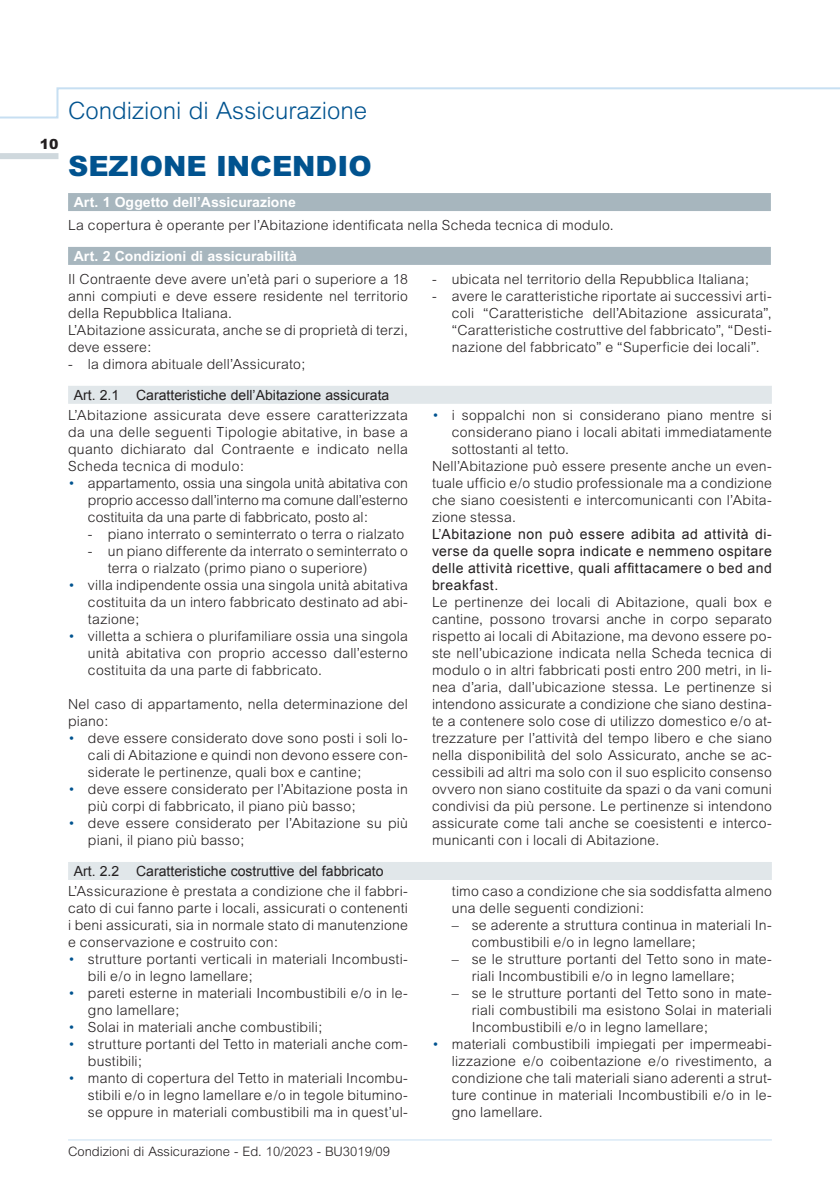
<style>
.page{position:relative;width:840px;height:1191px;background:#fff}
.page>*{position:absolute;margin:0;border:0;box-sizing:border-box;transform-origin:0 0}
._01_TXT{font:900 28px "Arial";color:#01538f}
.t1{font:300 24px "Arial";color:#01538f}
._05_TXT_RIENTRO{font:300 14px/17px "Arial";letter-spacing:.015em;color:#231f20;text-align:justify}
._01_TXT-2{font:300 14px/17px "Arial";letter-spacing:.015em;color:#231f20;text-align:justify}
._10_TXT_DOPPIO_RIENT{font:300 14px/17px "Arial";letter-spacing:.015em;color:#231f20}
._01_TXT-3{font:14px/17px "Arial";letter-spacing:.035em;color:#231f20;text-align:justify}
._04_SOTTOTITOLETTI_B{font:14px "Arial";color:#231f20}
._04_TITOLO_BOX_GRIGI{font:700 14px "Arial";color:#fff}
.t2{font:900 14px "Arial";color:#231f20}
.t3{font:300 13px "Arial";color:#231f20}
.s1{color:#01538f}
</style>
<div class="page">
<div style="left:0;top:153px;width:58px;height:6px;background:#cfd8dd"></div>
<hr style="left:68px;top:1139px;width:703px;height:1px;background:#c7dff2">
<svg style="left:0;top:87px;width:839px;height:32px"></svg>
<div style="left:68px;top:193px;width:702px;height:18px;background:#a7b6be"></div>
<div style="left:68px;top:247px;width:702px;height:18px;background:#a7b6be"></div>
<div style="left:68px;top:386px;width:703px;height:18px;background:#e1e7ea"></div>
<div style="left:68px;top:862px;width:703px;height:18px;background:#e1e7ea"></div>
<p class="t2" style="left:40px;top:135px;width:20px">10</p>
<h2 class="t1" style="left:68px;top:96px;width:300px">Condizioni di Assicurazione</h2>
<p class="_01_TXT" style="left:68px;top:148px;width:305px">SEZIONE INCENDIO</p>
<p class="_04_TITOLO_BOX_GRIGI" style="left:74px;top:194px;width:223px">Art. 1 Oggetto dell’Assicurazione</p>
<p class="_01_TXT-2" style="left:68px;top:216px;width:547px">La copertura è operante per l’Abitazione identificata nella Scheda tecnica di modulo.</p>
<p class="_04_TITOLO_BOX_GRIGI" style="left:74px;top:248px;width:224px">Art. 2 Condizioni di assicurabilità</p>
<p class="_01_TXT-2" style="left:68px;top:270px;width:341px">Il Contraente deve avere un’età pari o superiore a 18 anni compiuti e deve essere residente nel territorio della Repubblica Italiana.</p>
<p class="_01_TXT-2" style="left:68px;top:321px;width:341px">L’Abitazione assicurata, anche se di proprietà di terzi, deve essere:</p>
<p class="_05_TXT_RIENTRO" style="left:68px;top:355px;width:239px">- la dimora abituale dell’Assicurato;</p>
<p class="_05_TXT_RIENTRO" style="left:432px;top:270px;width:318px">- ubicata nel territorio della Repubblica Italiana;</p>
<p class="_05_TXT_RIENTRO" style="left:451px;top:287px;width:321px;text-indent:-20px">- avere le caratteristiche riportate ai successivi arti&shy;coli “Caratteristiche dell’Abitazione assicurata”, “Caratteristiche costruttive del fabbricato”, “Desti&shy;nazione del fabbricato” e “Superficie dei locali”.</p>
<p class="_04_SOTTOTITOLETTI_B" style="left:74px;top:386px;width:317px">Art. 2.1 Caratteristiche dell’Abitazione assicurata</p>
<p class="_01_TXT-2" style="left:68px;top:406px;width:341px">L’Abitazione assicurata deve essere caratterizzata da una delle seguenti Tipologie abitative, in base a quanto dichiarato dal Contraente e indicato nella Scheda tecnica di modulo:</p>
<p class="_05_TXT_RIENTRO" style="left:88px;top:474px;width:321px;text-indent:-20px"><span class="s1">•</span> appartamento, ossia una singola unità abitativa con proprio accesso dall’interno ma comune dall’esterno costituita da una parte di fabbricato, posto al:</p>
<p class="_10_TXT_DOPPIO_RIENT" style="left:88px;top:525px;width:317px">- piano interrato o seminterrato o terra o rialzato</p>
<p class="_10_TXT_DOPPIO_RIENT" style="left:108px;top:542px;width:301px;text-indent:-20px">- un piano differente da interrato o seminterrato o terra o rialzato (primo piano o superiore)</p>
<p class="_05_TXT_RIENTRO" style="left:88px;top:576px;width:321px;text-indent:-20px"><span class="s1">•</span> villa indipendente ossia una singola unità abitativa costituita da un intero fabbricato destinato ad abi&shy;tazione;</p>
<p class="_05_TXT_RIENTRO" style="left:88px;top:627px;width:321px;text-indent:-20px"><span class="s1">•</span> villetta a schiera o plurifamiliare ossia una singola unità abitativa con proprio accesso dall’esterno costituita da una parte di fabbricato.</p>
<p class="_01_TXT-2" style="left:68px;top:695px;width:341px">Nel caso di appartamento, nella determinazione del piano:</p>
<p class="_05_TXT_RIENTRO" style="left:88px;top:729px;width:321px;text-indent:-20px"><span class="s1">•</span> deve essere considerato dove sono posti i soli lo&shy;cali di Abitazione e quindi non devono essere con&shy;siderate le pertinenze, quali box e cantine;</p>
<p class="_05_TXT_RIENTRO" style="left:88px;top:780px;width:321px;text-indent:-20px"><span class="s1">•</span> deve essere considerato per l’Abitazione posta in più corpi di fabbricato, il piano più basso;</p>
<p class="_05_TXT_RIENTRO" style="left:88px;top:814px;width:321px;text-indent:-20px"><span class="s1">•</span> deve essere considerato per l’Abitazione su più piani, il piano più basso;</p>
<p class="_04_SOTTOTITOLETTI_B" style="left:74px;top:862px;width:311px">Art. 2.2 Caratteristiche costruttive del fabbricato</p>
<p class="_01_TXT-2" style="left:68px;top:882px;width:341px">L’Assicurazione è prestata a condizione che il fabbri&shy;cato di cui fanno parte i locali, assicurati o contenenti i beni assicurati, sia in normale stato di manutenzione e conservazione e costruito con:</p>
<p class="_05_TXT_RIENTRO" style="left:88px;top:950px;width:321px;text-indent:-20px"><span class="s1">•</span> strutture portanti verticali in materiali Incombusti&shy;bili e/o in legno lamellare;</p>
<p class="_05_TXT_RIENTRO" style="left:88px;top:984px;width:321px;text-indent:-20px"><span class="s1">•</span> pareti esterne in materiali Incombustibili e/o in le&shy;gno lamellare;</p>
<p class="_05_TXT_RIENTRO" style="left:68px;top:1018px;width:256px"><span class="s1">•</span> Solai in materiali anche combustibili;</p>
<p class="_05_TXT_RIENTRO" style="left:88px;top:1035px;width:321px;text-indent:-20px"><span class="s1">•</span> strutture portanti del Tetto in materiali anche com&shy;bustibili;</p>
<p class="_05_TXT_RIENTRO" style="left:88px;top:1069px;width:321px;text-indent:-20px"><span class="s1">•</span> manto di copertura del Tetto in materiali Incombu&shy;stibili e/o in legno lamellare e/o in tegole bitumino&shy;se oppure in materiali combustibili ma in quest’ul-</p>
<p class="t3" style="left:68px;top:1144px;width:323px">Condizioni di Assicurazione - Ed. 10/2023 - BU3019/09</p>
<p class="_05_TXT_RIENTRO" style="left:451px;top:406px;width:321px;text-indent:-20px"><span class="s1">•</span> i soppalchi non si considerano piano mentre si considerano piano i locali abitati immediatamente sottostanti al tetto.</p>
<p class="_01_TXT-2" style="left:432px;top:457px;width:341px">Nell’Abitazione può essere presente anche un even&shy;tuale ufficio e/o studio professionale ma a condizione che siano coesistenti e intercomunicanti con l’Abita&shy;zione stessa.</p>
<p class="_01_TXT-3" style="left:432px;top:525px;width:341px">L’Abitazione non può essere adibita ad attività di&shy;verse da quelle sopra indicate e nemmeno ospitare delle attività ricettive, quali affittacamere o bed and breakfast.</p>
<p class="_01_TXT-2" style="left:432px;top:593px;width:341px">Le pertinenze dei locali di Abitazione, quali box e cantine, possono trovarsi anche in corpo separato rispetto ai locali di Abitazione, ma devono essere po&shy;ste nell’ubicazione indicata nella Scheda tecnica di modulo o in altri fabbricati posti entro 200 metri, in li&shy;nea d’aria, dall’ubicazione stessa. Le pertinenze si intendono assicurate a condizione che siano destina&shy;te a contenere solo cose di utilizzo domestico e/o at&shy;trezzature per l’attività del tempo libero e che siano nella disponibilità del solo Assicurato, anche se ac&shy;cessibili ad altri ma solo con il suo esplicito consenso ovvero non siano costituite da spazi o da vani comuni condivisi da più persone. Le pertinenze si intendono assicurate come tali anche se coesistenti e interco&shy;municanti con i locali di Abitazione.</p>
<p class="_05_TXT_RIENTRO" style="left:451px;top:882px;width:321px">timo caso a condizione che sia soddisfatta almeno una delle seguenti condizioni:</p>
<p class="_10_TXT_DOPPIO_RIENT" style="left:471px;top:916px;width:301px;text-indent:-20px">– se aderente a struttura continua in materiali In&shy;combustibili e/o in legno lamellare;</p>
<p class="_10_TXT_DOPPIO_RIENT" style="left:471px;top:950px;width:301px;text-indent:-20px">– se le strutture portanti del Tetto sono in mate&shy;riali Incombustibili e/o in legno lamellare;</p>
<p class="_10_TXT_DOPPIO_RIENT" style="left:471px;top:984px;width:301px;text-align:justify;text-indent:-20px">– se le strutture portanti del Tetto sono in mate&shy;riali combustibili ma esistono Solai in materiali Incombustibili e/o in legno lamellare;</p>
<p class="_05_TXT_RIENTRO" style="left:451px;top:1035px;width:321px;text-indent:-20px"><span class="s1">•</span> materiali combustibili impiegati per impermeabi&shy;lizzazione e/o coibentazione e/o rivestimento, a condizione che tali materiali siano aderenti a strut&shy;ture continue in materiali Incombustibili e/o in le&shy;gno lamellare.</p>
</div>
